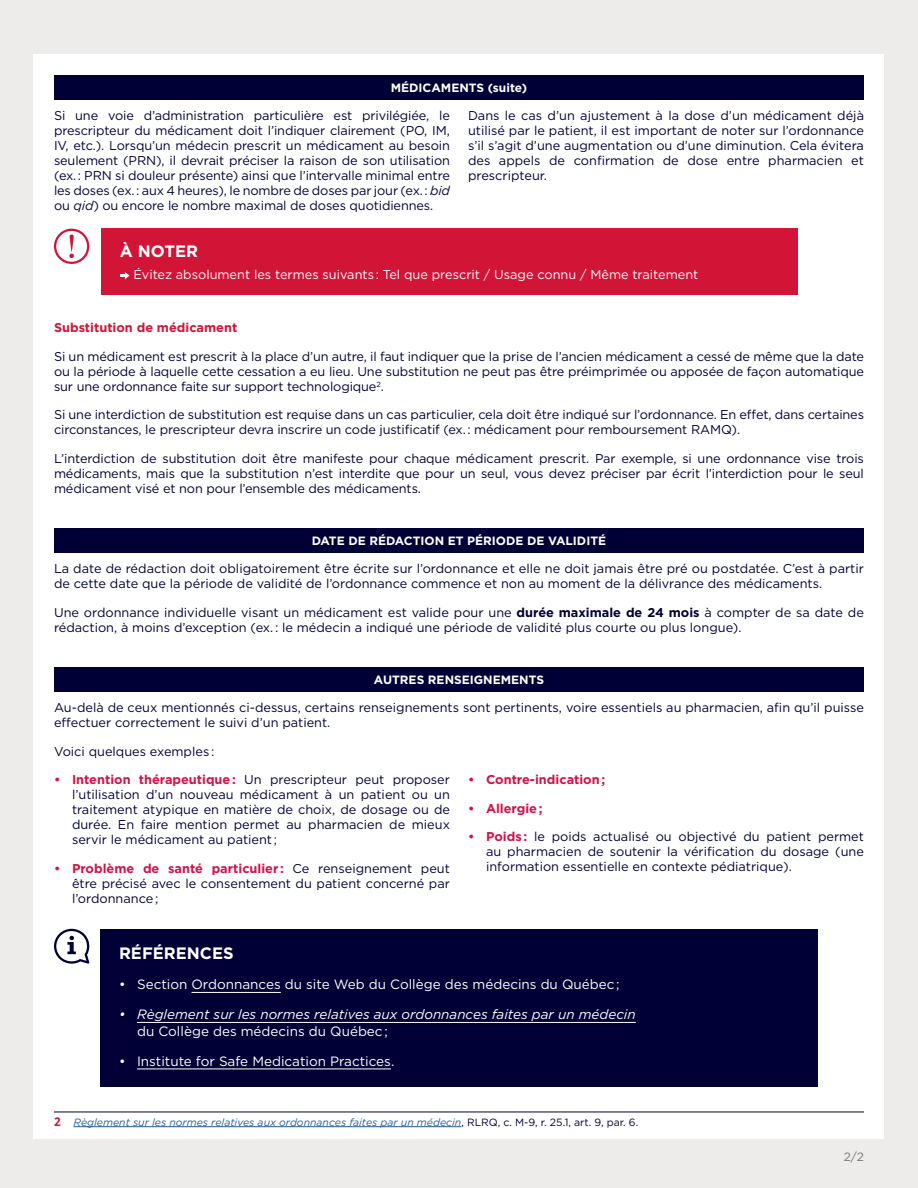
<style>
.page{position:relative;width:918px;height:1188px;background:#edeceb}
.page>*{position:absolute;margin:0;border:0;box-sizing:border-box;transform-origin:0 0}
.t1{font:700 16.5px "Gotham";color:#fff}
.t2{font:13.5px "Gotham";color:#fff}
.t3{font:italic 13.5px "Gotham";color:#fff}
.t4{font:12.75px/15px "Gotham";color:#000036;text-align:justify}
.t5{font:12.75px "Gotham";color:#fff}
.t6{font:700 12.75px "Gotham";color:#d31245}
.t7{font:700 12.75px "Gotham";color:#d21437}
.t8{font:700 12px "Gotham";color:#fff}
.t9{font:12px "Gotham";color:#77787b}
.t10{font:italic 10.5px "Gotham";color:#215e9e}
.s1{font-style:italic}
.s2{font-weight:700}
.s3{font-weight:700;color:#d31245}
.s4{font-family:"Noto Sans";font-weight:700;font-style:normal;font-size:12px;color:#d21437}
.s5{font-style:normal;color:#000036}
</style>
<div class="page">
<div style="left:34px;top:54px;width:850px;height:1084px;background:#fff"></div>
<div style="left:54px;top:76px;width:810px;height:24px;background:#000036"></div>
<div style="left:54px;top:529px;width:810px;height:24px;background:#000036"></div>
<div style="left:54px;top:667px;width:810px;height:25px;background:#000036"></div>
<hr style="left:54px;top:1112px;width:810px;height:1px;background:#000036">
<hr style="left:74px;top:1126px;width:387px;height:1px;background:#215e9e">
<div style="left:102px;top:229px;width:696px;height:66px;background:#d21437"></div>
<svg style="left:120px;top:272px;width:10px;height:7px"></svg>
<div style="left:54px;top:229px;width:35px;height:35px;border:2px solid #d21437;border-radius:50%"></div>
<svg style="left:69px;top:235px;width:5px;height:23px"></svg>
<div style="left:100px;top:929px;width:718px;height:158px;background:#000036"></div>
<hr style="left:192px;top:992px;width:89px;height:1px;background:#fff">
<hr style="left:137px;top:1022px;width:499px;height:1px;background:#fff">
<hr style="left:137px;top:1069px;width:254px;height:1px;background:#fff">
<svg style="left:54px;top:929px;width:35px;height:35px"></svg>
<p class="t8" style="left:391px;top:80px;width:138px">MÉDICAMENTS (suite)</p>
<p class="t4" style="left:54px;top:108px;width:398px">Si une voie d’administration particulière est privilégiée, le prescripteur du médicament doit l’indiquer clairement (PO, IM, IV, etc.). Lorsqu’un médecin prescrit un médicament au besoin seulement (PRN), il devrait préciser la raison de son utilisation (ex. : PRN si douleur présente) ainsi que l’intervalle minimal entre les doses (ex. : aux 4 heures), le nombre de doses par jour (ex. : <span class="s1">bid </span>ou <span class="s1">qid</span>) ou encore le nombre maximal de doses quotidiennes.</p>
<p class="t4" style="left:468px;top:108px;width:398px">Dans le cas d’un ajustement à la dose d’un médicament déjà utilisé par le patient, il est important de noter sur l’ordonnance s’il s’agit d’une augmentation ou d’une diminution. Cela évitera des appels de confirmation de dose entre pharmacien et prescripteur.</p>
<p class="t1" style="left:120px;top:241px;width:80px">À NOTER</p>
<p class="t5" style="left:133px;top:267px;width:566px">Évitez absolument les termes suivants : Tel que prescrit / Usage connu / Même traitement</p>
<p class="t7" style="left:54px;top:319px;width:185px">Substitution de médicament</p>
<p class="t4" style="left:54px;top:349px;width:812px">Si un médicament est prescrit à la place d’un autre, il faut indiquer que la prise de l’ancien médicament a cessé de même que la date ou la période à laquelle cette cessation a eu lieu. Une substitution ne peut pas être préimprimée ou apposée de façon automatique sur une ordonnance faite sur support technologique<sup>2</sup>.</p>
<p class="t4" style="left:54px;top:407px;width:812px">Si une interdiction de substitution est requise dans un cas particulier, cela doit être indiqué sur l’ordonnance. En effet, dans certaines circonstances, le prescripteur devra inscrire un code justificatif (ex. : médicament pour remboursement RAMQ).</p>
<p class="t4" style="left:54px;top:451px;width:811px">L’interdiction de substitution doit être manifeste pour chaque médicament prescrit. Par exemple, si une ordonnance vise trois médicaments, mais que la substitution n’est interdite que pour un seul, vous devez préciser par écrit l’interdiction pour le seul médicament visé et non pour l’ensemble des médicaments.</p>
<p class="t8" style="left:312px;top:533px;width:296px">DATE DE RÉDACTION ET PÉRIODE DE VALIDITÉ</p>
<p class="t4" style="left:54px;top:561px;width:811px">La date de rédaction doit obligatoirement être écrite sur l’ordonnance et elle ne doit jamais être pré ou postdatée. C’est à partir de cette date que la période de validité de l’ordonnance commence et non au moment de la délivrance des médicaments.</p>
<p class="t4" style="left:54px;top:605px;width:811px">Une ordonnance individuelle visant un médicament est valide pour une <span class="s2">durée maximale de 24 mois</span> à compter de sa date de rédaction, à moins d’exception (ex. : le médecin a indiqué une période de validité plus courte ou plus longue).</p>
<p class="t8" style="left:374px;top:672px;width:172px">AUTRES RENSEIGNEMENTS</p>
<p class="t4" style="left:54px;top:700px;width:812px">Au-delà de ceux mentionnés ci-dessus, certains renseignements sont pertinents, voire essentiels au pharmacien, afin qu’il puisse effectuer correctement le suivi d’un patient.</p>
<p class="t4" style="left:54px;top:743px;width:162px">Voici quelques exemples :</p>
<p class="t4" style="left:72px;top:772px;width:380px;text-indent:-18px"><span class="s3">• Intention thérapeutique :</span> Un prescripteur peut proposer l’utilisation d’un nouveau médicament à un patient ou un traitement atypique en matière de choix, de dosage ou de durée. En faire mention permet au pharmacien de mieux servir le médicament au patient ;</p>
<p class="t4" style="left:72px;top:860px;width:379px;text-indent:-18px"><span class="s3">• Problème de santé particulier :</span> Ce renseignement peut être précisé avec le consentement du patient concerné par l’ordonnance ;</p>
<p class="t6" style="left:468px;top:771px;width:139px">• Contre-indication ;</p>
<p class="t6" style="left:468px;top:800px;width:76px">• Allergie ;</p>
<p class="t4" style="left:486px;top:829px;width:379px;text-indent:-18px"><span class="s3">• Poids :</span> le poids actualisé ou objectivé du patient permet au pharmacien de soutenir la vérification du dosage (une information essentielle en contexte pédiatrique).</p>
<p class="t1" style="left:119px;top:943px;width:116px">RÉFÉRENCES</p>
<p class="t2" style="left:119px;top:976px;width:502px">• Section Ordonnances du site Web du Collège des médecins du Québec ;</p>
<p class="t3" style="left:119px;top:1006px;width:518px">• Règlement sur les normes relatives aux ordonnances faites par un médecin</p>
<p class="t2" style="left:137px;top:1023px;width:252px">du Collège des médecins du Québec ;</p>
<p class="t2" style="left:119px;top:1052px;width:277px">• Institute for Safe Medication Practices.</p>
<p class="t10" style="left:54px;top:1115px;width:586px"><span class="s4">2</span> Règlement sur les normes relatives aux ordonnances faites par un médecin<span class="s5">, RLRQ, c. M-9, r. 25.1, art. 9, par. 6.</span></p>
<p class="t9" style="left:844px;top:1149px;width:22px">2/2</p>
</div>
